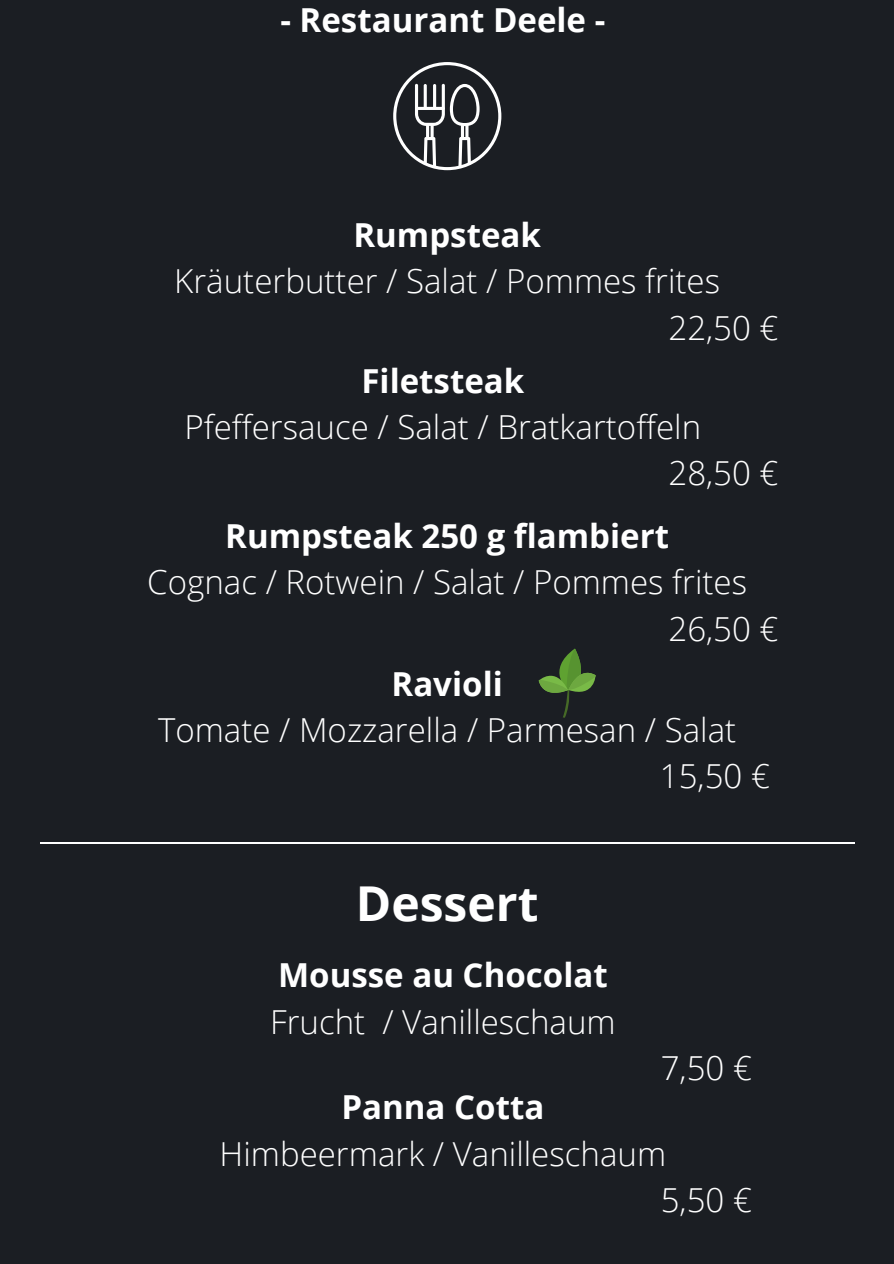
<style>
.page{position:relative;width:894px;height:1264px;background:#fff}
.page>*{position:absolute;margin:0;border:0;box-sizing:border-box;transform-origin:0 0}
.t1{font:700 48px "Open Sans";color:#fff}
.t2{font:300 33px "Open Sans";color:#fff}
.t3{font:700 33px "Open Sans";color:#fff}
</style>
<div class="page">
<div style="left:0;top:0;width:893px;height:1263px;background:#1b1e23"></div>
<hr style="left:40px;top:842px;width:814px;height:1px;background:#fff">
<svg style="left:393px;top:62px;width:108px;height:108px"></svg>
<svg style="left:538px;top:648px;width:57px;height:69px"></svg>
<p class="t3" style="left:280px;top:-4px;width:326px">- Restaurant Deele -</p>
<p class="t3" style="left:353px;top:212px;width:189px">Rumpsteak</p>
<p class="t2" style="left:174px;top:258px;width:547px">Kräuterbutter / Salat / Pommes frites</p>
<p class="t2" style="left:668px;top:304px;width:111px">22,50 €</p>
<p class="t3" style="left:361px;top:357px;width:164px">Filetsteak</p>
<p class="t2" style="left:184px;top:404px;width:518px">Pfeffersauce / Salat / Bratkartoffeln</p>
<p class="t2" style="left:668px;top:450px;width:111px">28,50 €</p>
<p class="t3" style="left:225px;top:513px;width:445px">Rumpsteak 250 g flambiert</p>
<p class="t2" style="left:147px;top:559px;width:601px">Cognac / Rotwein / Salat / Pommes frites</p>
<p class="t2" style="left:668px;top:605px;width:111px">26,50 €</p>
<p class="t3" style="left:391px;top:661px;width:113px">Ravioli</p>
<p class="t2" style="left:158px;top:707px;width:579px">Tomate / Mozzarella / Parmesan / Salat</p>
<p class="t2" style="left:659px;top:753px;width:111px">15,50 €</p>
<p class="t1" style="left:355px;top:870px;width:184px">Dessert</p>
<p class="t3" style="left:278px;top:952px;width:331px">Mousse au Chocolat</p>
<p class="t2" style="left:270px;top:998px;width:347px">Frucht / Vanilleschaum</p>
<p class="t2" style="left:660px;top:1044px;width:93px">7,50 €</p>
<p class="t3" style="left:341px;top:1084px;width:204px">Panna Cotta</p>
<p class="t2" style="left:219px;top:1130px;width:448px">Himbeermark / Vanilleschaum</p>
<p class="t2" style="left:660px;top:1176px;width:93px">5,50 €</p>
</div>
